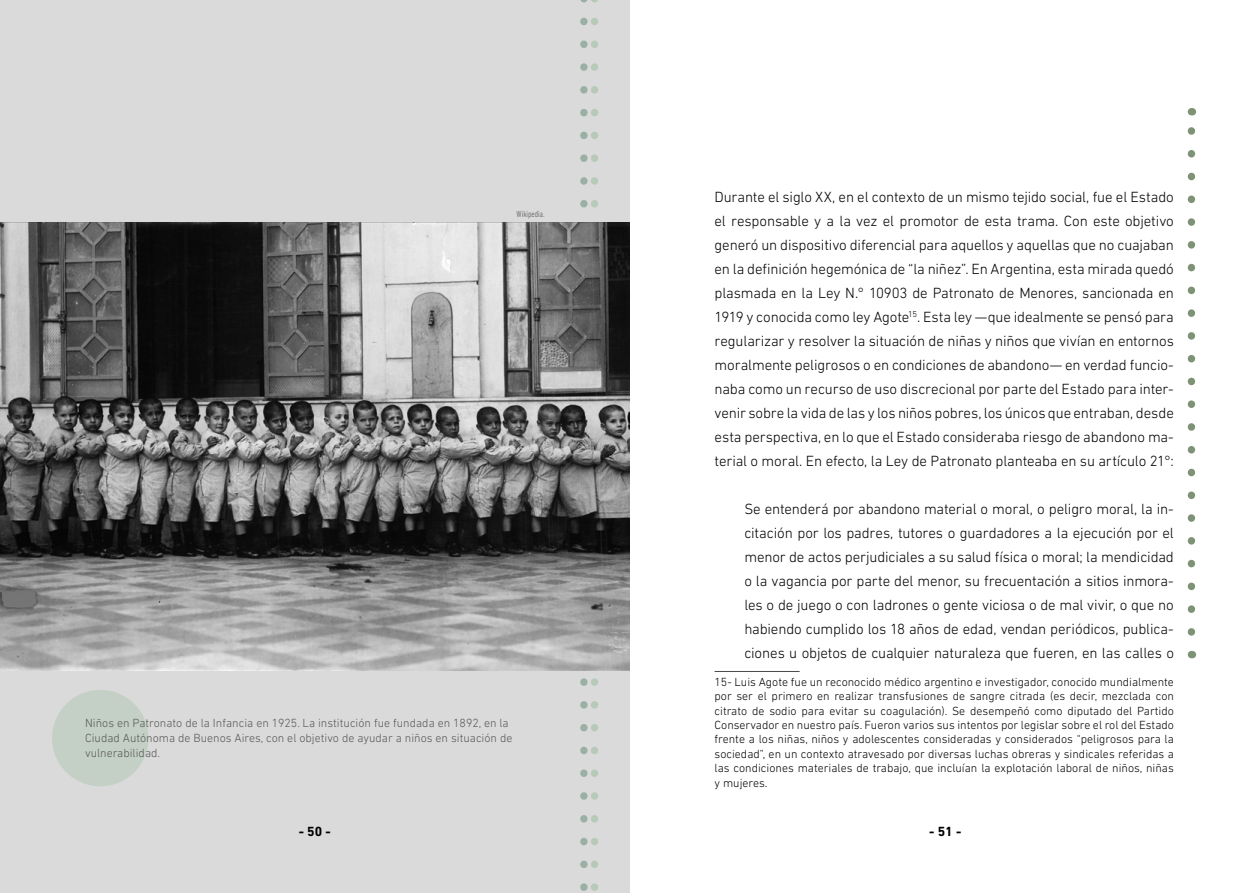
<style>
.page{position:relative;width:1259px;height:893px;background:#fff}
.page>*{position:absolute;margin:0;border:0;box-sizing:border-box;transform-origin:0 0}
.t1{font:300 15px/24px "DIN Next LT Pro";letter-spacing:-.01em;color:#000;text-align:justify}
.t2{font:700 13.5px "DIN Next LT Pro";color:#000}
.t3{font:300 12px/14.4px "DIN Next LT Pro";color:#000;text-align:justify}
.t4{font:300 12px/15px "DIN Next LT Pro";color:#575756}
.t5{font:300 condensed 9px "DIN Next LT Pro";color:#575756}
</style>
<div class="page">
<svg style="left:1187px;top:127px;width:8px;height:505px"></svg>
<hr style="left:714px;top:671px;width:85px;height:1px;background:#4a4a49">
<div style="left:0;top:0;width:629px;height:893px;background:#dadada"></div>
<div style="left:52px;top:690px;width:96px;height:96px;background:#c4d0c5;border-radius:50%"></div>
<svg style="left:580px;top:0;width:18px;height:891px"></svg>
<img style="left:0;top:222px;width:629px;height:449px">
<p class="t5" style="left:516px;top:208px;width:29px">Wikipedia.</p>
<p class="t4" style="left:85px;top:715px;width:429px">Niños en Patronato de la Infancia en 1925. La institución fue fundada en 1892, en la<br>Ciudad Autónoma de Buenos Aires, con el objetivo de ayudar a niños en situación de vulnerabilidad.</p>
<p class="t2" style="left:299px;top:823px;width:33px">- 50 -</p>
<p class="t1" style="left:714px;top:185px;width:461px">Durante el siglo XX, en el contexto de un mismo tejido social, fue el Estado el responsable y a la vez el promotor de esta trama. Con este objetivo generó un dispositivo diferencial para aquellos y aquellas que no cuajaban en la definición hegemónica de “la niñez”. En Argentina, esta mirada quedó plasmada en la Ley N.° 10903 de Patronato de Menores, sancionada en 1919 y conocida como ley Agote<sup>15</sup>. Esta ley —que idealmente se pensó para regularizar y resolver la situación de niñas y niños que vivían en entornos moralmente peligrosos o en condiciones de abandono— en verdad funcio&shy;naba como un recurso de uso discrecional por parte del Estado para inter&shy;venir sobre la vida de las y los niños pobres, los únicos que entraban, desde esta perspectiva, en lo que el Estado consideraba riesgo de abandono ma&shy;terial o moral. En efecto, la Ley de Patronato planteaba en su artículo 21°:</p>
<p class="t1" style="left:744px;top:497px;width:431px">Se entenderá por abandono material o moral, o peligro moral, la in&shy;citación por los padres, tutores o guardadores a la ejecución por el menor de actos perjudiciales a su salud física o moral; la mendicidad o la vagancia por parte del menor, su frecuentación a sitios inmora&shy;les o de juego o con ladrones o gente viciosa o de mal vivir, o que no habiendo cumplido los 18 años de edad, vendan periódicos, publica&shy;ciones u objetos de cualquier naturaleza que fueren, en las calles o</p>
<p class="t3" style="left:714px;top:674px;width:461px">15- Luis Agote fue un reconocido médico argentino e investigador, conocido mundialmente por ser el primero en realizar transfusiones de sangre citrada (es decir, mezclada con citrato de sodio para evitar su coagulación). Se desempeñó como diputado del Partido Conservador en nuestro país. Fueron varios sus intentos por legislar sobre el rol del Estado frente a los niñas, niños y adolescentes consideradas y considerados “peligrosos para la sociedad”, en un contexto atravesado por diversas luchas obreras y sindicales referidas a las condiciones materiales de trabajo, que incluían la explotación laboral de niños, niñas y mujeres.</p>
<p class="t2" style="left:929px;top:823px;width:33px">- 51 -</p>
</div>
